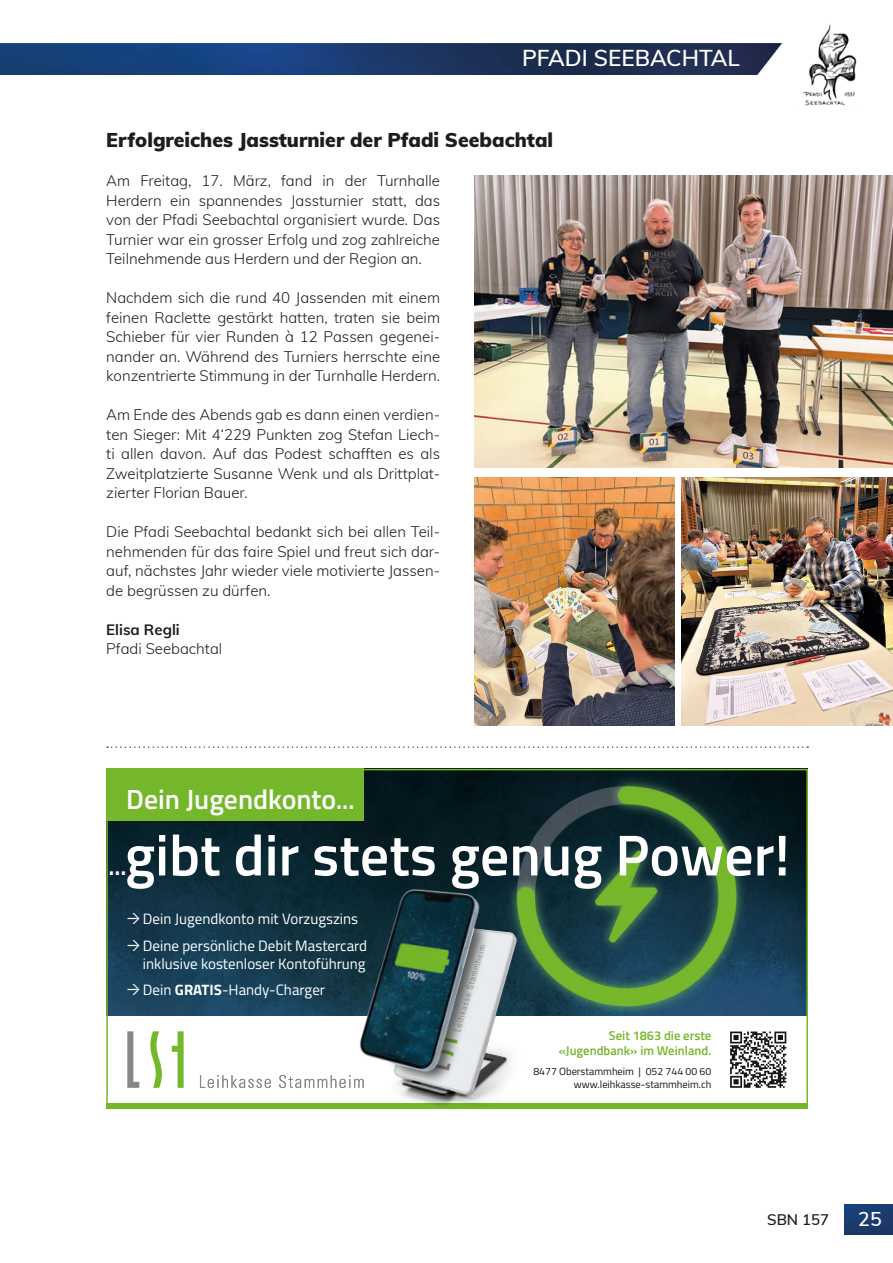
<style>
.page{position:relative;width:893px;height:1263px;background:#fff}
.page>*{position:absolute;margin:0;border:0;box-sizing:border-box;transform-origin:0 0}
.t1{font:600 57.75px "Titillium";color:#fff}
.t2{font:600 27.75px "Titillium";color:#fff}
.t3{font:600 25.5px "Titillium";color:#fff}
.t4{font:600 22.5px "Muli";color:#fff}
.t5{font:900 19.5px "Muli";color:#1d1d1b}
.t6{font:600 19.5px "Muli";color:#fff}
.t7{font:300 15px/19.5px "Muli";color:#1d1d1b;text-align:justify}
.t8{font:15px/26.7px "Titillium";color:#fff}
.t9{font:700 15px "Muli";color:#1d1d1b}
.t10{font:600 15px "Muli";color:#1d1d1b}
.t11{font:600 12.75px/15px "Titillium";color:#75b72b;text-align:right}
.t12{font:10.5px/12.6px "Titillium";color:#171716;text-align:right}
.s1{font-size:25.5px}
.s2{font-weight:700}
</style>
<div class="page">
<img style="left:0;top:44px;width:781px;height:30px">
<img style="left:844px;top:1205px;width:49px;height:30px">
<img style="left:803px;top:24px;width:54px;height:82px">
<img style="left:474px;top:175px;width:419px;height:293px">
<img style="left:474px;top:478px;width:200px;height:248px">
<img style="left:681px;top:478px;width:212px;height:248px">
<img style="left:109px;top:772px;width:696px;height:244px">
<div style="left:106px;top:1103px;width:702px;height:6px;background:#75b72b"></div>
<div style="left:106px;top:769px;width:258px;height:52px;background:#75b72b"></div>
<svg style="left:730px;top:1031px;width:56px;height:57px"></svg>
<div style="left:106px;top:769px;width:702px;height:340px;border:2px solid #75b72b"></div>
<img style="left:380px;top:1105px;width:141px;height:4px">
<img style="left:401px;top:923px;width:120px;height:182px">
<img style="left:327px;top:847px;width:169px;height:247px">
<svg style="left:200px;top:1075px;width:164px;height:13px"></svg>
<svg style="left:127px;top:1031px;width:12px;height:57px"></svg>
<svg style="left:150px;top:1031px;width:12px;height:57px"></svg>
<svg style="left:172px;top:1031px;width:12px;height:57px"></svg>
<svg style="left:107px;top:746px;width:701px;height:2px"></svg>
<svg style="left:128px;top:913px;width:12px;height:11px"></svg>
<svg style="left:128px;top:939px;width:12px;height:12px"></svg>
<svg style="left:128px;top:984px;width:12px;height:11px"></svg>
<h3 class="t4" style="left:522px;top:42px;width:219px">PFADI SEEBACHTAL</h3>
<h3 class="t5" style="left:106px;top:126px;width:448px">Erfolgreiches Jassturnier der Pfadi Seebachtal</h3>
<p class="t7" style="left:106px;top:170px;width:335px">Am Freitag, 17. März, fand in der Turnhalle Herdern ein spannendes Jassturnier statt, das von der Pfadi Seebachtal organisiert wurde. Das Turnier war ein grosser Erfolg und zog zahlreiche Teilnehmende aus Herdern und der Region an.</p>
<p class="t7" style="left:106px;top:287px;width:335px">Nachdem sich die rund 40 Jassenden mit einem feinen Raclette gestärkt hatten, traten sie beim Schieber für vier Runden à 12 Passen gegenei&shy;nander an. Während des Turniers herrschte eine konzentrierte Stimmung in der Turnhalle Herdern.</p>
<p class="t7" style="left:106px;top:404px;width:335px">Am Ende des Abends gab es dann einen verdien&shy;ten Sieger: Mit 4‘229 Punkten zog Stefan Liech&shy;ti allen davon. Auf das Podest schafften es als Zweitplatzierte Susanne Wenk und als Drittplat&shy;zierter Florian Bauer.</p>
<p class="t7" style="left:106px;top:521px;width:335px">Die Pfadi Seebachtal bedankt sich bei allen Teil&shy;nehmenden für das faire Spiel und freut sich dar&shy;auf, nächstes Jahr wieder viele motivierte Jassen&shy;de begrüssen zu dürfen.</p>
<p class="t9" style="left:106px;top:618px;width:75px">Elisa Regli</p>
<p class="t7" style="left:106px;top:638px;width:117px">Pfadi Seebachtal</p>
<h2 class="t2" style="left:126px;top:778px;width:230px">Dein Jugendkonto<span class="s1">...</span></h2>
<h1 class="t1" style="left:125px;top:812px;width:666px">gibt dir stets genug Power!</h1>
<p class="t8" style="left:143px;top:905px;width:226px">Dein Jugendkonto mit Vorzugszins<br>Deine persönliche Debit Mastercard</p>
<p class="t8" style="left:143px;top:949px;width:224px">inklusive kostenloser Kontoführung<br>Dein <span class="s2">GRATIS</span>-Handy-Charger</p>
<h3 class="t3" style="left:108px;top:847px;width:20px">...</h3>
<p class="t11" style="left:559px;top:1027px;width:154px">Seit 1863 die erste «Jugendbank» im Weinland.</p>
<p class="t12" style="left:533px;top:1064px;width:180px">8477 Oberstammheim | 052 744 00 60 www.leihkasse-stammheim.ch</p>
<p class="t10" style="left:767px;top:1209px;width:64px">SBN 157</p>
<h3 class="t6" style="left:858px;top:1205px;width:25px">25</h3>
</div>
